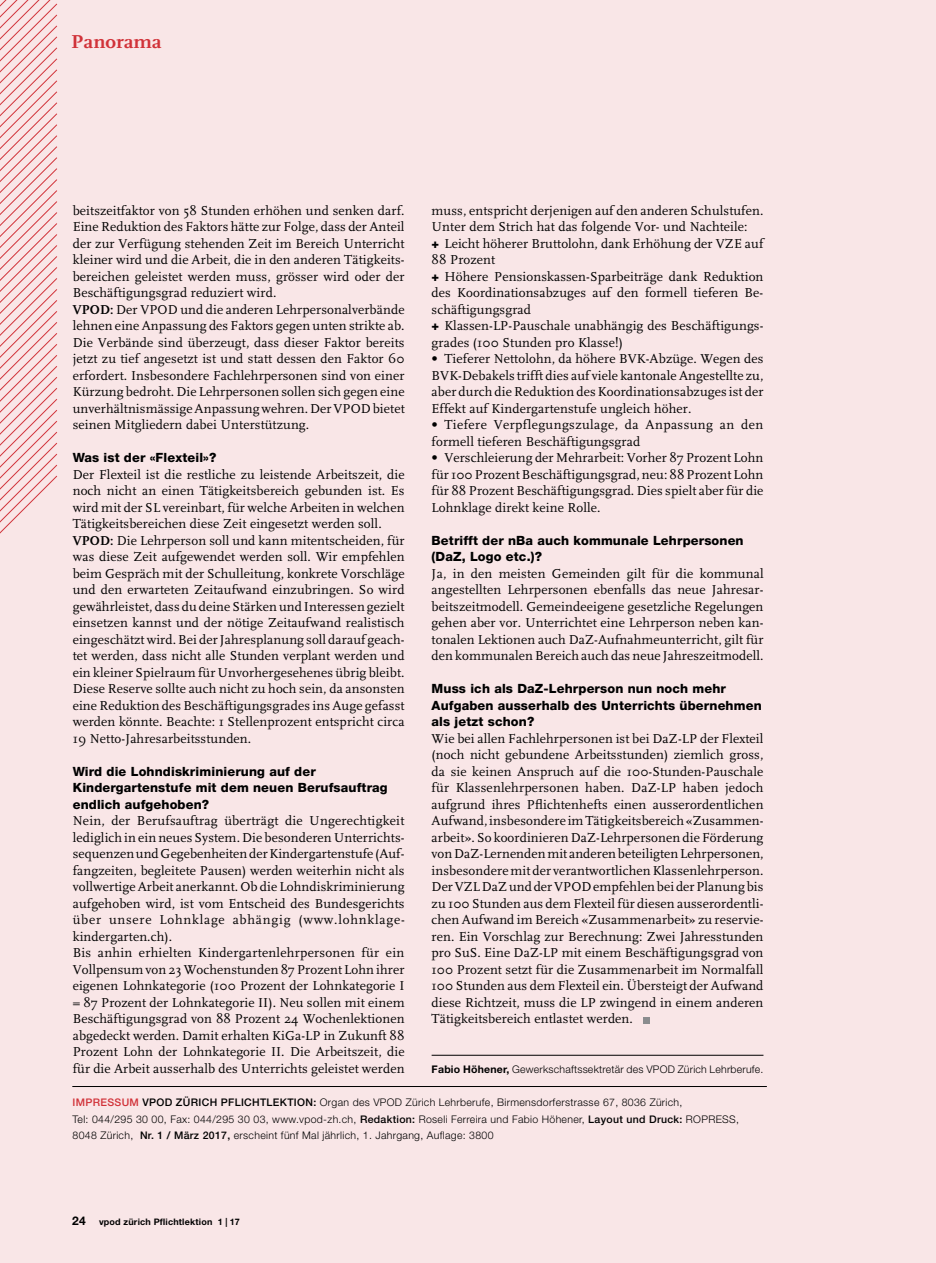
<style>
.page{position:relative;width:936px;height:1263px;background:#fff}
.page>*{position:absolute;margin:0;border:0;box-sizing:border-box;transform-origin:0 0}
.t1{font:700 19.5px "FF Scala";color:#d13239;scale:1.08 1}
.t2{font:13.5px/16.5px "FF Scala";letter-spacing:.01em;color:#000}
.t3{font:13.5px/16.5px "FF Scala";letter-spacing:.03em;color:#000}
.t4{font:800 12.75px/16.5px "Helvetica Neue LT Std";letter-spacing:.01em;color:#000}
.t5{font:300 10.5px/16.5px "Helvetica Neue LT Std";letter-spacing:.03em;color:#000}
.t6{font:700 9px "Helvetica Neue LT Std";letter-spacing:.02em;color:#000}
.s1{font-weight:700}
.s2{font-family:"Helvetica Neue LT Std";font-weight:800;font-size:12.75px}
.s3{font-weight:500;color:#d13239}
.s4{font-weight:500}
.s5{font-size:12px}
</style>
<div class="page">
<div style="left:0;top:0;width:935px;height:1263px;background:#f9e6e7"></div>
<svg style="left:0;top:0;width:57px;height:534px"></svg>
<hr style="left:72px;top:1086px;width:694px;height:1px;background:#000">
<hr style="left:431px;top:1055px;width:332px;height:1px;background:#000">
<svg style="left:643px;top:1017px;width:6px;height:6px"></svg>
<h1 class="t1" style="left:71px;top:30px;width:85px">Panorama</h1>
<p class="t2" style="left:73px;top:202px;width:333px">beitszeitfaktor von 58 Stunden erhöhen und senken darf.<br>Eine Reduktion des Faktors hätte zur Folge, dass der Anteil der zur Verfügung stehenden Zeit im Bereich Unterricht kleiner wird und die Arbeit, die in den anderen Tätigkeits&shy;bereichen geleistet werden muss, grösser wird oder der Beschäftigungsgrad reduziert wird.<br><span class="s1">VPOD:</span> Der VPOD und die anderen Lehrpersonalverbände lehnen eine Anpassung des Faktors gegen unten strikte ab.<br>Die Verbände sind überzeugt, dass dieser Faktor bereits jetzt zu tief angesetzt ist und statt dessen den Faktor 60 erfordert. Insbesondere Fachlehrpersonen sind von einer Kürzung bedroht. Die Lehrpersonen sollen sich gegen eine unverhältnismässige Anpassung wehren. Der VPOD bietet seinen Mitgliedern dabei Unterstützung.</p>
<p class="t4" style="left:73px;top:449px;width:145px">Was ist der «Flexteil»?</p>
<p class="t2" style="left:73px;top:466px;width:333px">Der Flexteil ist die restliche zu leistende Arbeitszeit, die noch nicht an einen Tätigkeitsbereich gebunden ist. Es wird mit der SL vereinbart, für welche Arbeiten in welchen Tätigkeitsbereichen diese Zeit eingesetzt werden soll.<br><span class="s1">VPOD:</span> Die Lehrperson soll und kann mitentscheiden, für was diese Zeit aufgewendet werden soll. Wir empfehlen beim Gespräch mit der Schulleitung, konkrete Vorschläge und den erwarteten Zeitaufwand einzubringen. So wird gewährleistet, dass du deine Stärken und Interessen gezielt einsetzen kannst und der nötige Zeitaufwand realistisch eingeschätzt wird. Bei der Jahresplanung soll darauf geach&shy;tet werden, dass nicht alle Stunden verplant werden und ein kleiner Spielraum für Unvorhergesehenes übrig bleibt.<br>Diese Reserve sollte auch nicht zu hoch sein, da ansonsten eine Reduktion des Beschäftigungsgrades ins Auge gefasst werden könnte. Beachte: 1 Stellenprozent entspricht circa 19 Netto-Jahresarbeitsstunden.</p>
<p class="t4" style="left:73px;top:763px;width:316px">Wird die Lohndiskriminierung auf der<br>Kindergartenstufe mit dem neuen Berufsauftrag endlich aufgehoben?</p>
<p class="t2" style="left:73px;top:813px;width:333px">Nein, der Berufsauftrag überträgt die Ungerechtigkeit lediglich in ein neues System. Die besonderen Unterrichts&shy;sequenzen und Gegebenheiten der Kindergartenstufe (Auf&shy;fangzeiten, begleitete Pausen) werden weiterhin nicht als vollwertige Arbeit anerkannt. Ob die Lohndiskriminierung aufgehoben wird, ist vom Entscheid des Bundesgerichts über unsere Lohnklage abhängig (www.lohnklage&shy;kindergarten.ch).<br>Bis anhin erhielten Kindergartenlehrpersonen für ein Vollpensum von 23 Wochenstunden 87 Prozent Lohn ihrer eigenen Lohnkategorie (100 Prozent der Lohnkategorie I = 87 Prozent der Lohnkategorie II). Neu sollen mit einem Beschäftigungsgrad von 88 Prozent 24 Wochenlektionen abgedeckt werden. Damit erhalten KiGa-LP in Zukunft 88<br>Prozent Lohn der Lohnkategorie II. Die Arbeitszeit, die für die Arbeit ausserhalb des Unterrichts geleistet werden</p>
<p class="t2" style="left:431px;top:202px;width:333px">muss, entspricht derjenigen auf den anderen Schulstufen.<br>Unter dem Strich hat das folgende Vor- und Nachteile:<br><span class="s2">+</span> Leicht höherer Bruttolohn, dank Erhöhung der VZE auf 88 Prozent<br><span class="s2">+</span> Höhere Pensionskassen-Sparbeiträge dank Reduktion des Koordinationsabzuges auf den formell tieferen Be&shy;schäftigungsgrad<br><span class="s2">+</span> Klassen-LP-Pauschale unabhängig des Beschäftigungs&shy;grades (100 Stunden pro Klasse!)</p>
<p class="t2" style="left:431px;top:351px;width:333px;text-align:justify"><span class="s2">•</span> Tieferer Nettolohn, da höhere BVK-Abzüge. Wegen des BVK-Debakels trifft dies auf viele kantonale Angestellte zu, aber durch die Reduktion des Koordinationsabzuges ist der Effekt auf Kindergartenstufe ungleich höher.</p>
<p class="t3" style="left:431px;top:417px;width:333px"><span class="s2">•</span> Tiefere Verpflegungszulage, da Anpassung an den formell tieferen Beschäftigungsgrad</p>
<p class="t2" style="left:431px;top:450px;width:333px;text-align:justify"><span class="s2">•</span> Verschleierung der Mehrarbeit: Vorher 87 Prozent Lohn für 100 Prozent Beschäftigungsgrad, neu: 88 Prozent Lohn für 88 Prozent Beschäftigungsgrad. Dies spielt aber für die Lohnklage direkt keine Rolle.</p>
<p class="t4" style="left:431px;top:532px;width:313px">Betrifft der nBa auch kommunale Lehrpersonen (DaZ, Logo etc.)?</p>
<p class="t2" style="left:431px;top:565px;width:333px;text-align:justify">Ja, in den meisten Gemeinden gilt für die kommunal angestellten Lehrpersonen ebenfalls das neue Jahresar&shy;beitszeitmodell. Gemeindeeigene gesetzliche Regelungen gehen aber vor. Unterrichtet eine Lehrperson neben kan&shy;tonalen Lektionen auch DaZ-Aufnahmeunterricht, gilt für den kommunalen Bereich auch das neue Jahreszeitmodell.</p>
<p class="t4" style="left:431px;top:680px;width:331px">Muss ich als DaZ-Lehrperson nun noch mehr<br>Aufgaben ausserhalb des Unterrichts übernehmen als jetzt schon?</p>
<p class="t2" style="left:431px;top:730px;width:333px;text-align:justify">Wie bei allen Fachlehrpersonen ist bei DaZ-LP der Flexteil (noch nicht gebundene Arbeitsstunden) ziemlich gross, da sie keinen Anspruch auf die 100-Stunden-Pauschale für Klassenlehrpersonen haben. DaZ-LP haben jedoch aufgrund ihres Pflichtenhefts einen ausserordentlichen Aufwand, insbesondere im Tätigkeitsbereich «Zusammen&shy;arbeit». So koordinieren DaZ-Lehrpersonen die Förderung von DaZ-Lernenden mit anderen beteiligten Lehrpersonen, insbesondere mit der verantwortlichen Klassenlehrperson.<br>Der VZL DaZ und der VPOD empfehlen bei der Planung bis zu 100 Stunden aus dem Flexteil für diesen ausserordentli&shy;chen Aufwand im Bereich «Zusammenarbeit» zu reservie&shy;ren. Ein Vorschlag zur Berechnung: Zwei Jahresstunden pro SuS. Eine DaZ-LP mit einem Beschäftigungsgrad von 100 Prozent setzt für die Zusammenarbeit im Normalfall 100 Stunden aus dem Flexteil ein. Übersteigt der Aufwand diese Richtzeit, muss die LP zwingend in einem anderen Tätigkeitsbereich entlastet werden.</p>
<p class="t5" style="left:431px;top:1060px;width:333px"><span class="s1">Fabio Höhener,</span> Gewerkschaftssektretär des VPOD Zürich Lehrberufe.</p>
<p class="t5" style="left:73px;top:1094px;width:668px"><span class="s3">IMPRESSUM</span> <span class="s4">VPOD ZÜRICH PFLICHTLEKTION:</span> Organ des VPOD Zürich Lehrberufe, Birmensdorferstrasse 67, 8036 Zürich,<br>Tel: 044/295 30 00, Fax: 044/295 30 03, www.vpod-zh.ch, <span class="s4">Redaktion:</span> Roseli Ferreira und Fabio Höhener, <span class="s4">Layout und Druck:</span> ROPRESS,<br>8048 Zürich, <span class="s4">Nr. 1 / März 2017,</span> erscheint fünf Mal jährlich, 1. Jahrgang, Auflage: 3800</p>
<p class="t6" style="left:72px;top:1216px;width:169px"><span class="s5">24</span> vpod zürich Pflichtlektion 1 | 17</p>
</div>
